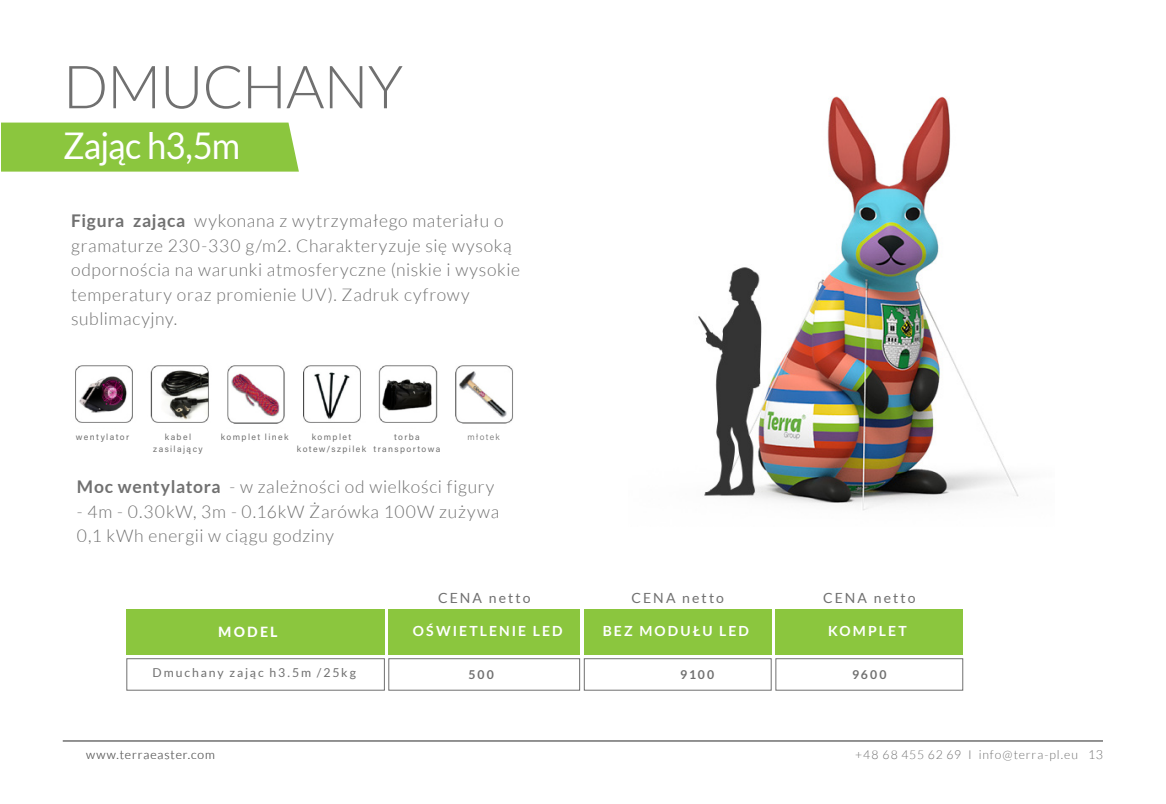
<style>
.page{position:relative;width:1166px;height:804px;background:#fff}
.page>*{position:absolute;margin:0;border:0;box-sizing:border-box;transform-origin:0 0}
.t1{font:300 59.5px "Lato";letter-spacing:-.02em;color:#707070}
.t2{font:36.75px "Lato";letter-spacing:-.025em;color:#fff;scale:.94 1}
.t3{font:300 17.5px/24.5px "Lato";letter-spacing:.04em;color:#707070}
.t4{font:700 14px "Lato";letter-spacing:.15em;color:#fff}
.t5{font:14px "Lato";letter-spacing:.145em;color:#707070}
.t6{font:800 14px "Lato";letter-spacing:.155em;color:#fff}
.t7{font:300 12.25px "Lato";letter-spacing:.07em;color:#707070}
.t8{font:12.25px "Lato";letter-spacing:.15em;color:#707070}
.t9{font:700 12.25px "Lato";letter-spacing:.155em;color:#707070}
.t10{font:8.75px/12.2px "Acumin Pro";letter-spacing:.16em;color:#707070;text-align:center}
.t11{font:300 8.75px "Acumin Pro";letter-spacing:.16em;color:#707070}
.s1{font-weight:700}
.s2{font-size:12.42px}
</style>
<div class="page">
<div style="left:1px;top:123px;width:298px;height:49px;background:#8bc63e"></div>
<hr style="left:63px;top:740px;width:1040px;height:1px;background:#707070">
<img style="left:698px;top:96px;width:321px;height:415px">
<div style="left:127px;top:609px;width:258px;height:45px;background:#8bc63e"></div>
<div style="left:127px;top:658px;width:258px;height:32px;border:1px solid #707070"></div>
<div style="left:389px;top:609px;width:191px;height:45px;background:#8bc63e"></div>
<div style="left:584px;top:609px;width:187px;height:45px;background:#8bc63e"></div>
<div style="left:775px;top:609px;width:188px;height:45px;background:#8bc63e"></div>
<div style="left:388px;top:658px;width:192px;height:32px;border:1px solid #707070"></div>
<div style="left:584px;top:658px;width:187px;height:32px;border:1px solid #707070"></div>
<div style="left:775px;top:658px;width:188px;height:32px;border:1px solid #707070"></div>
<img style="left:75px;top:365px;width:438px;height:59px">
<p class="t1" style="left:63px;top:55px;width:342px">DMUCHANY</p>
<p class="t2" style="left:63px;top:125px;width:190px">Zając h3,5m</p>
<p class="t3" style="left:71px;top:209px;width:450px"><span class="s1">Figura zająca</span> wykonana z wytrzymałego materiału o gramaturze 230-330 g/m2. Charakteryzuje się wysoką odpornościa na warunki atmosferyczne (niskie i wysokie temperatury oraz promienie UV). Zadruk cyfrowy sublimacyjny.</p>
<p class="t10" style="left:76px;top:430px;width:55px">wentylator</p>
<p class="t10" style="left:221px;top:430px;width:69px">komplet linek</p>
<p class="t10" style="left:312px;top:430px;width:41px">komplet</p>
<p class="t11" style="left:467px;top:431px;width:34px">młotek</p>
<p class="t10" style="left:297px;top:442px;width:71px">kotew/szpilek</p>
<p class="t10" style="left:153px;top:430px;width:51px">kabel zasilający</p>
<p class="t3" style="left:77px;top:474px;width:419px"><span class="s1">Moc wentylatora</span> - w zależności od wielkości figury</p>
<p class="t3" style="left:77px;top:499px;width:424px">- 4m - 0.30kW, 3m - 0.16kW Żarówka 100W zużywa<br>0,1 kWh energii w ciągu godziny</p>
<p class="t10" style="left:373px;top:430px;width:68px">torba transportowa</p>
<p class="t6" style="left:218px;top:621px;width:61px">MODEL</p>
<p class="t5" style="left:438px;top:589px;width:94px">CENA netto</p>
<p class="t5" style="left:631px;top:589px;width:94px">CENA netto</p>
<p class="t5" style="left:823px;top:589px;width:94px">CENA netto</p>
<p class="t4" style="left:413px;top:622px;width:151px">OŚWIETLENIE LED</p>
<p class="t4" style="left:603px;top:622px;width:148px">BEZ MODUŁU LED</p>
<p class="t4" style="left:828px;top:622px;width:80px">KOMPLET</p>
<p class="t8" style="left:153px;top:666px;width:205px">Dmuchany zając h3.5m /25kg</p>
<p class="t9" style="left:468px;top:667px;width:27px">500</p>
<p class="t9" style="left:680px;top:667px;width:35px">9100</p>
<p class="t9" style="left:852px;top:667px;width:36px">9600</p>
<p class="t7" style="left:86px;top:748px;width:130px">www.terraeaster.com</p>
<p class="t7" style="left:855px;top:748px;width:249px">+48 68 455 62 69 I info@terra-pl.eu <span class="s2">13</span></p>
</div>
